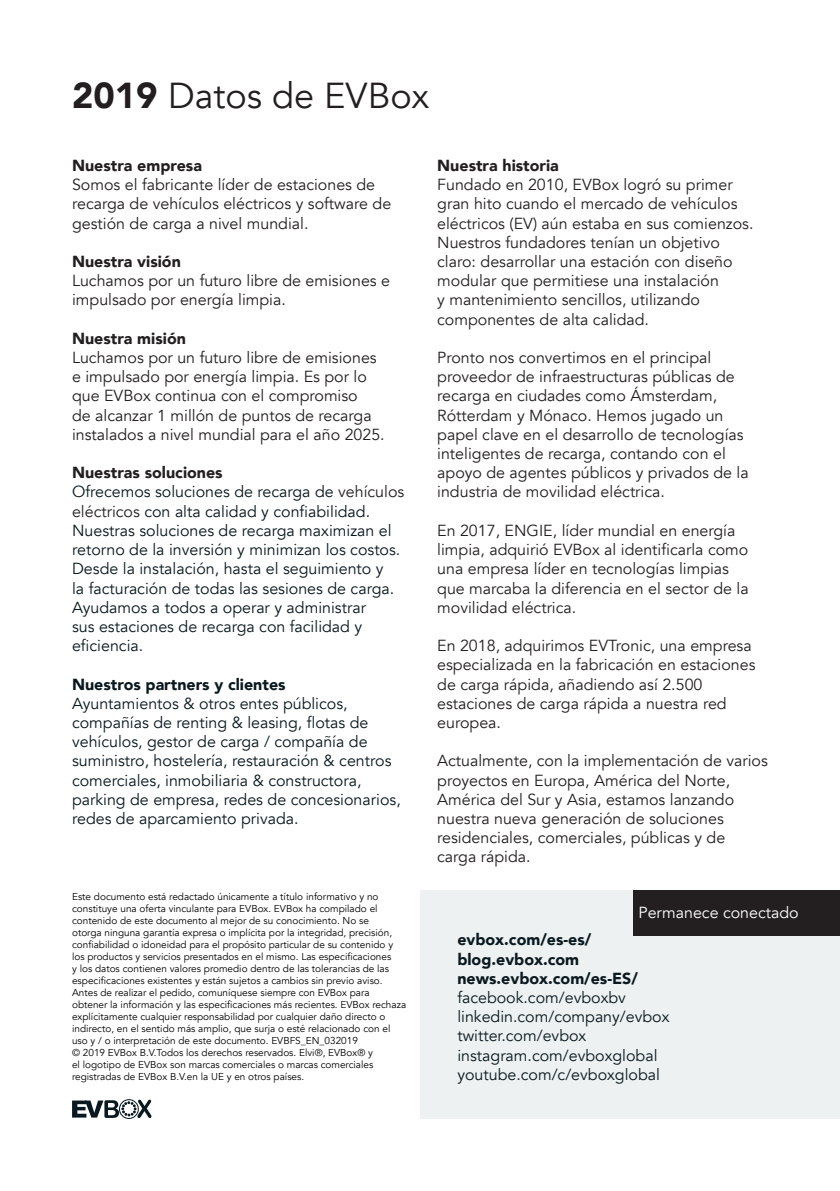
<style>
.page{position:relative;width:840px;height:1191px;background:#fff}
.page>*{position:absolute;margin:0;border:0;box-sizing:border-box;transform-origin:0 0}
.t1{font:36px "Avenir";color:#231f20}
.t2{font:16px/19.2px "Avenir";color:#231f20}
.t3{font:16px/19.2px "Avenir";color:#0a191f}
.t4{font:900 16px "Avenir";color:#0a191f}
.t5{font:900 16px "Avenir";color:#231f20}
.t6{font:16px "Avenir";color:#fff}
.t7{font:10px/12px "Avenir";color:#000}
.s1{font-weight:900}
.s2{color:#231f20}
</style>
<div class="page">
<div style="left:420px;top:890px;width:419px;height:229px;background:#edf1f2"></div>
<svg style="left:72px;top:1099px;width:79px;height:20px"></svg>
<div style="left:632px;top:890px;width:207px;height:45px;background:#231f20"></div>
<p class="t1" style="left:72px;top:74px;width:358px"><span class="s1">2019</span> Datos de EVBox</p>
<p class="t5" style="left:72px;top:152px;width:131px">Nuestra empresa</p>
<p class="t2" style="left:72px;top:175px;width:320px">Somos el fabricante líder de estaciones de recarga de vehículos eléctricos y software de gestión de carga a nivel mundial.</p>
<p class="t5" style="left:72px;top:248px;width:110px">Nuestra visión</p>
<p class="t2" style="left:72px;top:271px;width:319px">Luchamos por un futuro libre de emisiones e impulsado por energía limpia.</p>
<p class="t5" style="left:72px;top:324px;width:115px">Nuestra misión</p>
<p class="t2" style="left:72px;top:348px;width:314px">Luchamos por un futuro libre de emisiones e impulsado por energía limpia. Es por lo que EVBox continua con el compromiso<br>de alcanzar 1 millón de puntos de recarga instalados a nivel mundial para el año 2025.</p>
<p class="t5" style="left:72px;top:459px;width:152px">Nuestras soluciones</p>
<p class="t3" style="left:72px;top:482px;width:333px">Ofrecemos soluciones de recarga de <span class="s2">vehículos eléctricos</span> con alta calidad y confiabilidad.<br>Nuestras soluciones de recarga maximizan el retorno de la inversión y minimizan los costos.<br>Desde la instalación, hasta el seguimiento y<br>la facturación de todas las sesiones de carga.<br>Ayudamos a todos a operar y administrar<br>sus estaciones de recarga con facilidad y eficiencia.</p>
<p class="t4" style="left:72px;top:670px;width:215px">Nuestros partners y clientes</p>
<p class="t3" style="left:72px;top:694px;width:330px">Ayuntamientos &amp; otros entes públicos, compañías de renting &amp; leasing, flotas de vehículos, gestor de carga / compañía de suministro, hostelería, restauración &amp; centros comerciales, inmobiliaria &amp; constructora, parking de empresa, redes de concesionarios, redes de aparcamiento privada.</p>
<p class="t7" style="left:72px;top:891px;width:335px">Este documento está redactado únicamente a título informativo y no constituye una oferta vinculante para EVBox. EVBox ha compilado el contenido de este documento al mejor de su conocimiento. No se<br>otorga ninguna garantía expresa o implícita por la integridad, precisión, confiabilidad o idoneidad para el propósito particular de su contenido y los productos y servicios presentados en el mismo. Las especificaciones<br>y los datos contienen valores promedio dentro de las tolerancias de las especificaciones existentes y están sujetos a cambios sin previo aviso.<br>Antes de realizar el pedido, comuníquese siempre con EVBox para obtener la información y las especificaciones más recientes. EVBox rechaza explícitamente cualquier responsabilidad por cualquier daño directo o indirecto, en el sentido más amplio, que surja o esté relacionado con el uso y / o interpretación de este documento. EVBFS_EN_032019</p>
<p class="t7" style="left:72px;top:1047px;width:302px;text-align:justify">© 2019 EVBox B.V.Todos los derechos reservados. Elvi®, EVBox® y el logotipo de EVBox son marcas comerciales o marcas comerciales registradas de EVBox B.V.en la UE y en otros países.</p>
<p class="t5" style="left:437px;top:152px;width:123px">Nuestra historia</p>
<p class="t2" style="left:437px;top:175px;width:317px">Fundado en 2010, EVBox logró su primer gran hito cuando el mercado de vehículos eléctricos (EV) aún estaba en sus comienzos.<br>Nuestros fundadores tenían un objetivo claro: desarrollar una estación con diseño modular que permitiese una instalación<br>y mantenimiento sencillos, utilizando componentes de alta calidad.</p>
<p class="t2" style="left:437px;top:348px;width:313px">Pronto nos convertimos en el principal proveedor de infraestructuras públicas de recarga en ciudades como Ámsterdam, Rótterdam y Mónaco. Hemos jugado un papel clave en el desarrollo de tecnologías inteligentes de recarga, contando con el apoyo de agentes públicos y privados de la industria de movilidad eléctrica.</p>
<p class="t2" style="left:437px;top:521px;width:313px">En 2017, ENGIE, líder mundial en energía limpia, adquirió EVBox al identificarla como una empresa líder en tecnologías limpias que marcaba la diferencia en el sector de la movilidad eléctrica.</p>
<p class="t2" style="left:437px;top:636px;width:319px">En 2018, adquirimos EVTronic, una empresa especializada en la fabricación en estaciones de carga rápida, añadiendo así 2.500 estaciones de carga rápida a nuestra red europea.</p>
<p class="t2" style="left:437px;top:751px;width:332px">Actualmente, con la implementación de varios proyectos en Europa, América del Norte, América del Sur y Asia, estamos lanzando nuestra nueva generación de soluciones residenciales, comerciales, públicas y de carga rápida.</p>
<p class="t6" style="left:638px;top:902px;width:162px">Permanece conectado</p>
<p class="t4" style="left:457px;top:926px;width:135px">evbox.com/es-es/</p>
<p class="t4" style="left:457px;top:945px;width:123px">blog.evbox.com</p>
<p class="t4" style="left:457px;top:964px;width:182px">news.evbox.com/es-ES/</p>
<p class="t3" style="left:457px;top:988px;width:170px">facebook.com/evboxbv</p>
<p class="t3" style="left:457px;top:1007px;width:213px">linkedin.com/company/evbox</p>
<p class="t3" style="left:457px;top:1026px;width:130px">twitter.com/evbox</p>
<p class="t3" style="left:457px;top:1045px;width:201px">instagram.com/evboxglobal</p>
<p class="t3" style="left:457px;top:1065px;width:204px">youtube.com/c/evboxglobal</p>
</div>
